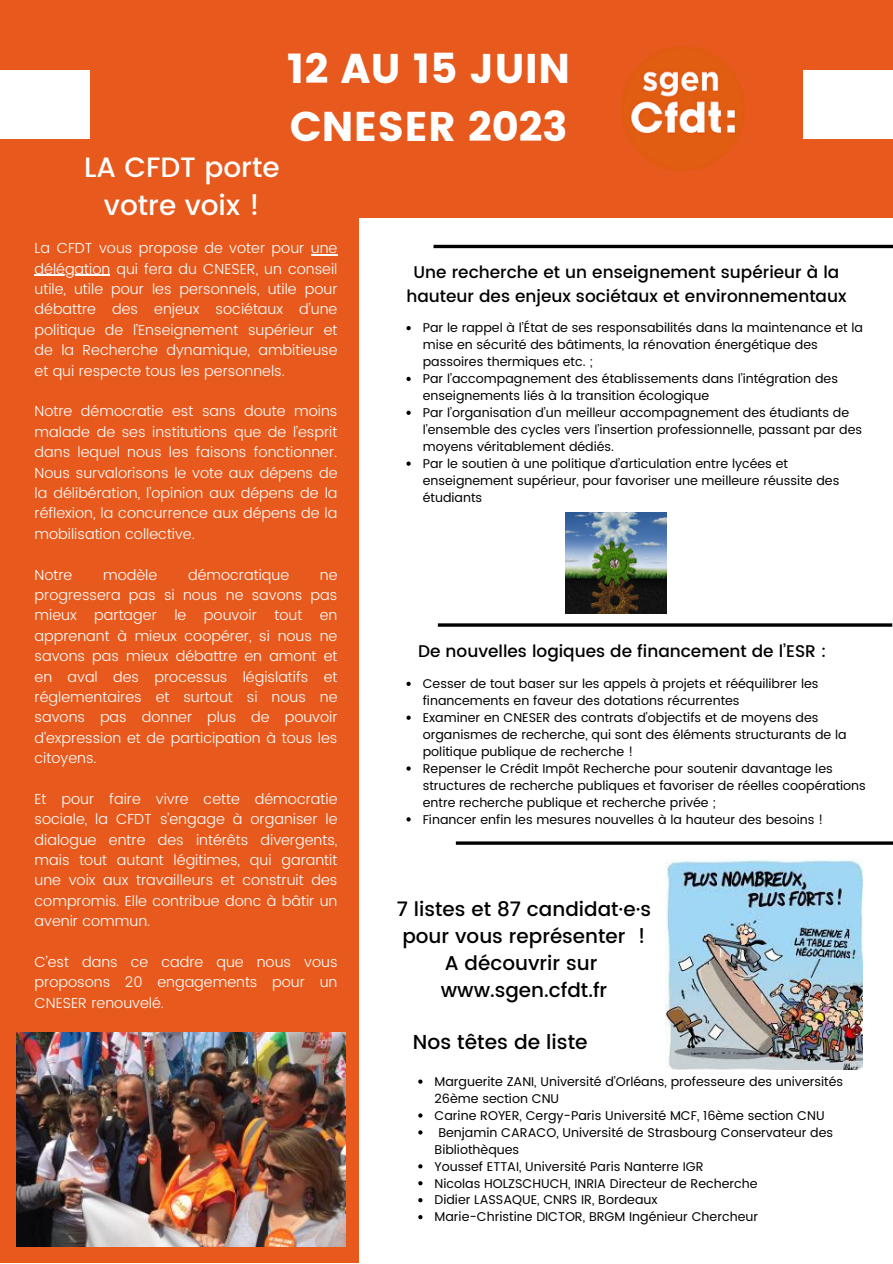
<style>
.page{position:relative;width:893px;height:1264px;background:#fff}
.page>*{position:absolute;margin:0;border:0;box-sizing:border-box;transform-origin:0 0}
.t1{font:41.4px "Poppins";color:#fff}
.t2{font:500 27.9px "Poppins";color:#fff}
.t3{font:500 20.25px "Poppins";color:#000}
.t4{font:500 19.95px/27px "Poppins";color:#000}
.t5{font:500 16.95px/23.5px "Poppins";color:#000;text-align:center}
.t6{font:300 14.55px/20.4px "Poppins";color:#fff;text-align:justify}
.t7{font:12.75px/17px "Poppins";color:#000}
</style>
<div class="page">
<div style="left:0;top:216px;width:359px;height:1046px;background:#e7591c"></div>
<div style="left:0;top:0;width:892px;height:217px;background:#e7591c"></div>
<div style="left:803px;top:70px;width:89px;height:69px;background:#fff"></div>
<div style="left:0;top:70px;width:89px;height:69px;background:#fff"></div>
<hr style="left:433px;top:245px;width:459px;height:3px;background:#000">
<svg style="left:406px;top:326px;width:4px;height:4px"></svg>
<svg style="left:406px;top:377px;width:4px;height:4px"></svg>
<svg style="left:406px;top:410px;width:4px;height:5px"></svg>
<svg style="left:406px;top:461px;width:4px;height:5px"></svg>
<svg style="left:406px;top:681px;width:4px;height:5px"></svg>
<svg style="left:406px;top:715px;width:4px;height:4px"></svg>
<svg style="left:406px;top:766px;width:4px;height:4px"></svg>
<svg style="left:406px;top:817px;width:4px;height:4px"></svg>
<hr style="left:438px;top:623px;width:454px;height:3px;background:#000">
<img style="left:665px;top:859px;width:197px;height:210px">
<img style="left:621px;top:47px;width:123px;height:123px">
<img style="left:565px;top:512px;width:102px;height:101px">
<img style="left:16px;top:1032px;width:330px;height:214px">
<svg style="left:311px;top:254px;width:26px;height:1px"></svg>
<hr style="left:35px;top:274px;width:75px;height:2px;background:#fff">
<hr style="left:456px;top:841px;width:436px;height:3px;background:#000">
<svg style="left:418px;top:1079px;width:4px;height:4px"></svg>
<svg style="left:418px;top:1113px;width:4px;height:4px"></svg>
<svg style="left:418px;top:1130px;width:4px;height:4px"></svg>
<svg style="left:418px;top:1164px;width:4px;height:4px"></svg>
<svg style="left:418px;top:1181px;width:4px;height:4px"></svg>
<svg style="left:418px;top:1198px;width:4px;height:4px"></svg>
<svg style="left:418px;top:1215px;width:4px;height:4px"></svg>
<p class="t2" style="left:84px;top:151px;width:197px">LA CFDT porte</p>
<p class="t2" style="left:104px;top:189px;width:157px">votre voix !</p>
<p class="t1" style="left:287px;top:45px;width:285px">12 AU 15 JUIN</p>
<p class="t1" style="left:290px;top:102px;width:279px">CNESER 2023</p>
<p class="t6" style="left:35px;top:238px;width:304px">La CFDT vous propose de voter pour une délégation qui fera du CNESER, un conseil utile, utile pour les personnels, utile pour débattre des enjeux sociétaux d’une politique de l’Enseignement supérieur et de la Recherche dynamique, ambitieuse et qui respecte tous les personnels.</p>
<p class="t6" style="left:35px;top:401px;width:304px">Notre démocratie est sans doute moins malade de ses institutions que de l’esprit dans lequel nous les faisons fonctionner.<br>Nous survalorisons le vote aux dépens de la délibération, l’opinion aux dépens de la réflexion, la concurrence aux dépens de la mobilisation collective.</p>
<p class="t6" style="left:35px;top:564px;width:39px">Notre</p>
<p class="t6" style="left:103px;top:564px;width:56px">modèle</p>
<p class="t6" style="left:188px;top:564px;width:103px">démocratique</p>
<p class="t6" style="left:35px;top:564px;width:304px;text-indent:285px">ne progressera pas si nous ne savons pas mieux partager le pouvoir tout en apprenant à mieux coopérer, si nous ne savons pas mieux débattre en amont et en aval des processus législatifs et réglementaires et surtout si nous ne savons pas donner plus de pouvoir d’expression et de participation à tous les citoyens.</p>
<p class="t6" style="left:35px;top:788px;width:304px">Et pour faire vivre cette démocratie sociale, la CFDT s’engage à organiser le dialogue entre des intérêts divergents, mais tout autant légitimes, qui garantit une voix aux travailleurs et construit des compromis. Elle contribue donc à bâtir un avenir commun.</p>
<p class="t6" style="left:35px;top:951px;width:304px">C’est dans ce cadre que nous vous proposons 20 engagements pour un CNESER renouvelé.</p>
<p class="t5" style="left:406px;top:261px;width:441px">Une recherche et un enseignement supérieur à la hauteur des enjeux sociétaux et environnementaux</p>
<p class="t7" style="left:423px;top:319px;width:441px">Par le rappel à l’État de ses responsabilités dans la maintenance et la mise en sécurité des bâtiments, la rénovation énergétique des passoires thermiques etc. ;</p>
<p class="t7" style="left:423px;top:370px;width:417px">Par l’accompagnement des établissements dans l’intégration des enseignements liés à la transition écologique</p>
<p class="t7" style="left:423px;top:404px;width:441px">Par l’organisation d’un meilleur accompagnement des étudiants de l’ensemble des cycles vers l’insertion professionnelle, passant par des moyens véritablement dédiés.</p>
<p class="t7" style="left:423px;top:455px;width:418px">Par le soutien à une politique d’articulation entre lycées et enseignement supérieur, pour favoriser une meilleure réussite des étudiants</p>
<p class="t5" style="left:418px;top:639px;width:409px">De nouvelles logiques de financement de l’ESR :</p>
<p class="t7" style="left:423px;top:675px;width:397px">Cesser de tout baser sur les appels à projets et rééquilibrer les financements en faveur des dotations récurrentes</p>
<p class="t7" style="left:423px;top:709px;width:425px">Examiner en CNESER des contrats d'objectifs et de moyens des organismes de recherche, qui sont des éléments structurants de la politique publique de recherche !</p>
<p class="t7" style="left:423px;top:760px;width:444px">Repenser le Crédit Impôt Recherche pour soutenir davantage les structures de recherche publiques et favoriser de réelles coopérations entre recherche publique et recherche privée ;</p>
<p class="t7" style="left:423px;top:810px;width:402px">Financer enfin les mesures nouvelles à la hauteur des besoins !</p>
<p class="t4" style="left:397px;top:895px;width:256px">7 listes et 87 candidat·e·s pour vous représenter !</p>
<p class="t4" style="left:445px;top:949px;width:154px">A découvrir sur</p>
<p class="t4" style="left:441px;top:976px;width:168px">www.sgen.cfdt.fr</p>
<p class="t3" style="left:413px;top:1029px;width:176px">Nos têtes de liste</p>
<p class="t7" style="left:434px;top:1072px;width:410px">Marguerite ZANI, Université d’Orléans, professeure des universités<br>26ème section CNU</p>
<p class="t7" style="left:434px;top:1106px;width:391px">Carine ROYER, Cergy-Paris Université MCF, 16ème section CNU</p>
<p class="t7" style="left:434px;top:1123px;width:400px">Benjamin CARACO, Université de Strasbourg Conservateur des<br>Bibliothèques</p>
<p class="t7" style="left:434px;top:1157px;width:270px">Youssef ETTAI, Université Paris Nanterre IGR</p>
<p class="t7" style="left:434px;top:1174px;width:324px">Nicolas HOLZSCHUCH, INRIA Directeur de Recherche</p>
<p class="t7" style="left:434px;top:1191px;width:224px">Didier LASSAQUE, CNRS IR, Bordeaux</p>
<p class="t7" style="left:434px;top:1208px;width:325px">Marie-Christine DICTOR, BRGM Ingénieur Chercheur</p>
</div>
